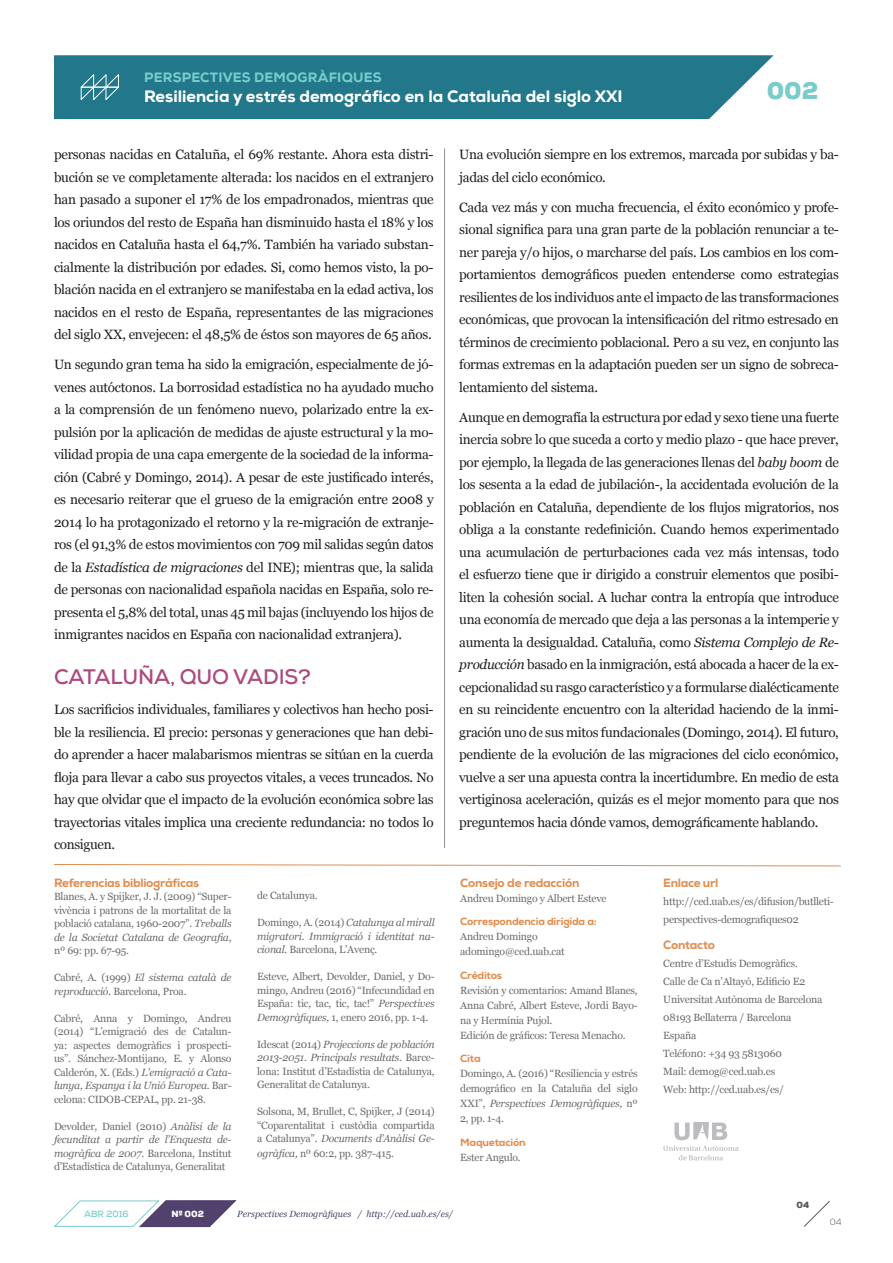
<style>
.page{position:relative;width:893px;height:1263px;background:#fff}
.page>*{position:absolute;margin:0;border:0;box-sizing:border-box;transform-origin:0 0}
.t1{font:900 24.15px "Nexa";color:#79ccc9}
.t2{font:700 21px "Nexa";letter-spacing:-.005em;color:#ad4a80}
.t3{font:800 16.5px "Nexa";color:#fff}
.t4{font:13.5px/22.5px "Georgia";letter-spacing:-.025em;color:#231f20;text-align:justify}
.t5{font:800 13.5px "Nexa";letter-spacing:.015em;color:#79ccc9}
.t6{font:800 12px "Nexa";letter-spacing:-.025em;color:#e09053}
.t7{font:10.5px/13.5px "Georgia";letter-spacing:-.02em;color:#6c6d70;text-align:justify}
.t8{font:italic 10.5px/13.5px "Georgia";letter-spacing:-.02em;color:#6c6d70;text-align:justify}
.t9{font:800 10.5px "Nexa";letter-spacing:-.02em;color:#e09053}
.t10{font:italic 9px "Georgia";color:#51416c}
.t11{font:700 9px "Nexa";color:#79ccc9}
.t12{font:900 9px "Nexa";color:#fff}
.t13{font:900 9px "Nexa";color:#57585a}
.t14{font:300 9px "Nexa";color:#57585a}
.s1{font-style:italic}
.s2{font-style:normal}
</style>
<div class="page">
<svg style="left:54px;top:864px;width:787px;height:3px"></svg>
<hr style="left:444px;top:149px;width:1px;height:699px;background:#231f20">
<svg style="left:663px;top:1122px;width:76px;height:38px"></svg>
<div style="left:54px;top:55px;width:720px;height:64px;background:#22788a"></div>
<svg style="left:79px;top:73px;width:41px;height:28px"></svg>
<svg style="left:53px;top:1200px;width:184px;height:28px"></svg>
<svg style="left:804px;top:1201px;width:26px;height:26px"></svg>
<p class="t5" style="left:144px;top:69px;width:239px">PERSPECTIVES DEMOGRÀFIQUES</p>
<p class="t3" style="left:144px;top:85px;width:480px">Resiliencia y estrés demográfico en la Cataluña del siglo XXI</p>
<h1 class="t1" style="left:767px;top:75px;width:53px">002</h1>
<p class="t4" style="left:54px;top:143px;width:381px">personas nacidas en Cataluña, el 69% restante. Ahora esta distri&shy;bución se ve completamente alterada: los nacidos en el extranjero han pasado a suponer el 17% de los empadronados, mientras que los oriundos del resto de España han disminuido hasta el 18% y los nacidos en Cataluña hasta el 64,7%. También ha variado substan&shy;cialmente la distribución por edades. Si, como hemos visto, la po&shy;blación nacida en el extranjero se manifestaba en la edad activa, los nacidos en el resto de España, representantes de las migraciones del siglo XX, envejecen: el 48,5% de éstos son mayores de 65 años.</p>
<p class="t4" style="left:54px;top:353px;width:381px">Un segundo gran tema ha sido la emigración, especialmente de jó&shy;venes autóctonos. La borrosidad estadística no ha ayudado mucho a la comprensión de un fenómeno nuevo, polarizado entre la ex&shy;pulsión por la aplicación de medidas de ajuste estructural y la mo&shy;vilidad propia de una capa emergente de la sociedad de la informa&shy;ción (Cabré y Domingo, 2014). A pesar de este justificado interés, es necesario reiterar que el grueso de la emigración entre 2008 y 2014 lo ha protagonizado el retorno y la re-migración de extranje&shy;ros (el 91,3% de estos movimientos con 709 mil salidas según datos de la <span class="s1">Estadística de migraciones</span> del INE); mientras que, la salida de personas con nacionalidad española nacidas en España, solo re&shy;presenta el 5,8% del total, unas 45 mil bajas (incluyendo los hijos de inmigrantes nacidos en España con nacionalidad extranjera).</p>
<h2 class="t2" style="left:54px;top:663px;width:258px">CATALUÑA, QUO VADIS?</h2>
<p class="t4" style="left:54px;top:698px;width:381px">Los sacrificios individuales, familiares y colectivos han hecho posi&shy;ble la resiliencia. El precio: personas y generaciones que han debi&shy;do aprender a hacer malabarismos mientras se sitúan en la cuerda floja para llevar a cabo sus proyectos vitales, a veces truncados. No hay que olvidar que el impacto de la evolución económica sobre las trayectorias vitales implica una creciente redundancia: no todos lo consiguen.</p>
<p class="t6" style="left:54px;top:875px;width:147px">Referencias bibliográficas</p>
<p class="t7" style="left:54px;top:890px;width:179px">Blanes, A. y Spijker, J. J. (2009) “Super&shy;vivència i patrons de la mortalitat de la població catalana, 1960-2007”. <span class="s1">Treballs de la Societat Catalana de Geografia</span>, nº 69: pp. 67-95.</p>
<p class="t7" style="left:54px;top:971px;width:179px">Cabré, A. (1999) <span class="s1">El sistema català de reproducció</span>. Barcelona, Proa.</p>
<p class="t7" style="left:54px;top:1011px;width:179px">Cabré, Anna y Domingo, Andreu (2014) “L’emigració des de Catalun&shy;ya: aspectes demogràfics i prospecti&shy;us”. Sánchez-Montijano, E. y Alonso Calderón, X. (Eds.) <span class="s1">L’emigració a Cata&shy;lunya, Espanya i la Unió Europea</span>. Bar&shy;celona: CIDOB-CEPAL, pp. 21-38.</p>
<p class="t7" style="left:54px;top:1119px;width:179px">Devolder, Daniel (2010) <span class="s1">Anàlisi de la fecunditat a partir de l’Enquesta de&shy;mogràfica de 2007</span>. Barcelona, Institut d’Estadística de Catalunya, Generalitat</p>
<p class="t7" style="left:257px;top:889px;width:62px">de Catalunya.</p>
<p class="t8" style="left:257px;top:916px;width:179px"><span class="s2">Domingo, A. (2014)</span> Catalunya al mirall migratori. Immigració i identitat na&shy;cional. <span class="s2">Barcelona, L’Avenç.</span></p>
<p class="t7" style="left:257px;top:970px;width:179px">Esteve, Albert, Devolder, Daniel, y Do&shy;mingo, Andreu (2016) “Infecundidad en España: tic, tac, tic, tac!” <span class="s1">Perspectives Demogràfiques,</span> 1, enero 2016, pp. 1-4.</p>
<p class="t7" style="left:257px;top:1037px;width:179px">Idescat (2014) <span class="s1">Projeccions de población 2013-2051. Principals resultats</span>. Barce&shy;lona: Institut d’Estadístia de Catalunya, Generalitat de Catalunya.</p>
<p class="t7" style="left:257px;top:1105px;width:179px">Solsona, M, Brullet, C, Spijker, J (2014) “Coparentalitat i custòdia compartida a Catalunya”. <span class="s1">Documents d’Anàlisi Ge-</span></p>
<p class="t7" style="left:257px;top:1147px;width:139px"><span class="s1">ogràfica,</span> nº 60:2, pp. 387-415.</p>
<p class="t4" style="left:459px;top:143px;width:381px">Una evolución siempre en los extremos, marcada por subidas y ba&shy;jadas del ciclo económico.</p>
<p class="t4" style="left:459px;top:196px;width:381px">Cada vez más y con mucha frecuencia, el éxito económico y profe&shy;sional significa para una gran parte de la población renunciar a te&shy;ner pareja y/o hijos, o marcharse del país. Los cambios en los com&shy;portamientos demográficos pueden entenderse como estrategias resilientes de los individuos ante el impacto de las transformaciones económicas, que provocan la intensificación del ritmo estresado en términos de crecimiento poblacional. Pero a su vez, en conjunto las formas extremas en la adaptación pueden ser un signo de sobreca&shy;lentamiento del sistema.</p>
<p class="t4" style="left:459px;top:406px;width:381px">Aunque en demografía la estructura por edad y sexo tiene una fuerte inercia sobre lo que suceda a corto y medio plazo - que hace prever, por ejemplo, la llegada de las generaciones llenas del <span class="s1">baby boom</span> de los sesenta a la edad de jubilación-, la accidentada evolución de la población en Cataluña, dependiente de los flujos migratorios, nos obliga a la constante redefinición. Cuando hemos experimentado una acumulación de perturbaciones cada vez más intensas, todo el esfuerzo tiene que ir dirigido a construir elementos que posibi&shy;liten la cohesión social. A luchar contra la entropía que introduce una economía de mercado que deja a las personas a la intemperie y aumenta la desigualdad. Cataluña, como <span class="s1">Sistema Complejo de Re&shy;producción</span> basado en la inmigración, está abocada a hacer de la ex&shy;cepcionalidad su rasgo característico y a formularse dialécticamente en su reincidente encuentro con la alteridad haciendo de la inmi&shy;gración uno de sus mitos fundacionales (Domingo, 2014). El futuro, pendiente de la evolución de las migraciones del ciclo económico, vuelve a ser una apuesta contra la incertidumbre. En medio de esta vertiginosa aceleración, quizás es el mejor momento para que nos preguntemos hacia dónde vamos, demográficamente hablando.</p>
<p class="t6" style="left:460px;top:875px;width:121px">Consejo de redacción</p>
<p class="t7" style="left:460px;top:891px;width:148px">Andreu Domingo y Albert Esteve</p>
<p class="t9" style="left:460px;top:915px;width:138px">Correspondencia dirigida a:</p>
<p class="t7" style="left:460px;top:929px;width:106px;line-height:15px">Andreu Domingo adomingo@ced.uab.cat</p>
<p class="t9" style="left:460px;top:968px;width:43px">Créditos</p>
<p class="t7" style="left:460px;top:983px;width:179px;line-height:15px;text-align:left">Revisión y comentarios: Amand Blanes, Anna Cabré, Albert Esteve, Jordi Bayo&shy;na y Hermínia Pujol.<br>Edición de gráficos: Teresa Menacho.</p>
<p class="t9" style="left:460px;top:1052px;width:22px">Cita</p>
<p class="t7" style="left:460px;top:1066px;width:179px;line-height:15px">Domingo, A. (2016) “Resiliencia y estrés demográfico en la Cataluña del siglo XXI”, <span class="s1">Perspectives Demogràfiques</span>, nº 2, pp. 1-4.</p>
<p class="t9" style="left:460px;top:1135px;width:67px">Maquetación</p>
<p class="t7" style="left:460px;top:1150px;width:62px">Ester Angulo.</p>
<p class="t6" style="left:663px;top:875px;width:57px">Enlace url</p>
<p class="t7" style="left:663px;top:892px;width:172px;line-height:18px">http://ced.uab.es/es/difusion/butlleti&shy;perspectives-demografiques02</p>
<p class="t6" style="left:663px;top:937px;width:53px">Contacto</p>
<p class="t7" style="left:663px;top:955px;width:161px;line-height:18px;text-align:left">Centre d’Estudis Demogràfics.<br>Calle de Ca n’Altayó, Edificio E2<br>Universitat Autònoma de Barcelona<br>08193 Bellaterra / Barcelona<br>España<br>Teléfon0: +34 93 5813060<br>Mail: demog@ced.uab.es<br>Web: http://ced.uab.es/es/</p>
<p class="t11" style="left:84px;top:1208px;width:46px">ABR 2016</p>
<p class="t12" style="left:172px;top:1208px;width:34px">Nº 002</p>
<p class="t10" style="left:237px;top:1208px;width:217px">Perspectives Demogràfiques / http://ced.uab.es/es/</p>
<p class="t13" style="left:797px;top:1198px;width:14px">04</p>
<p class="t14" style="left:830px;top:1216px;width:13px">04</p>
</div>
